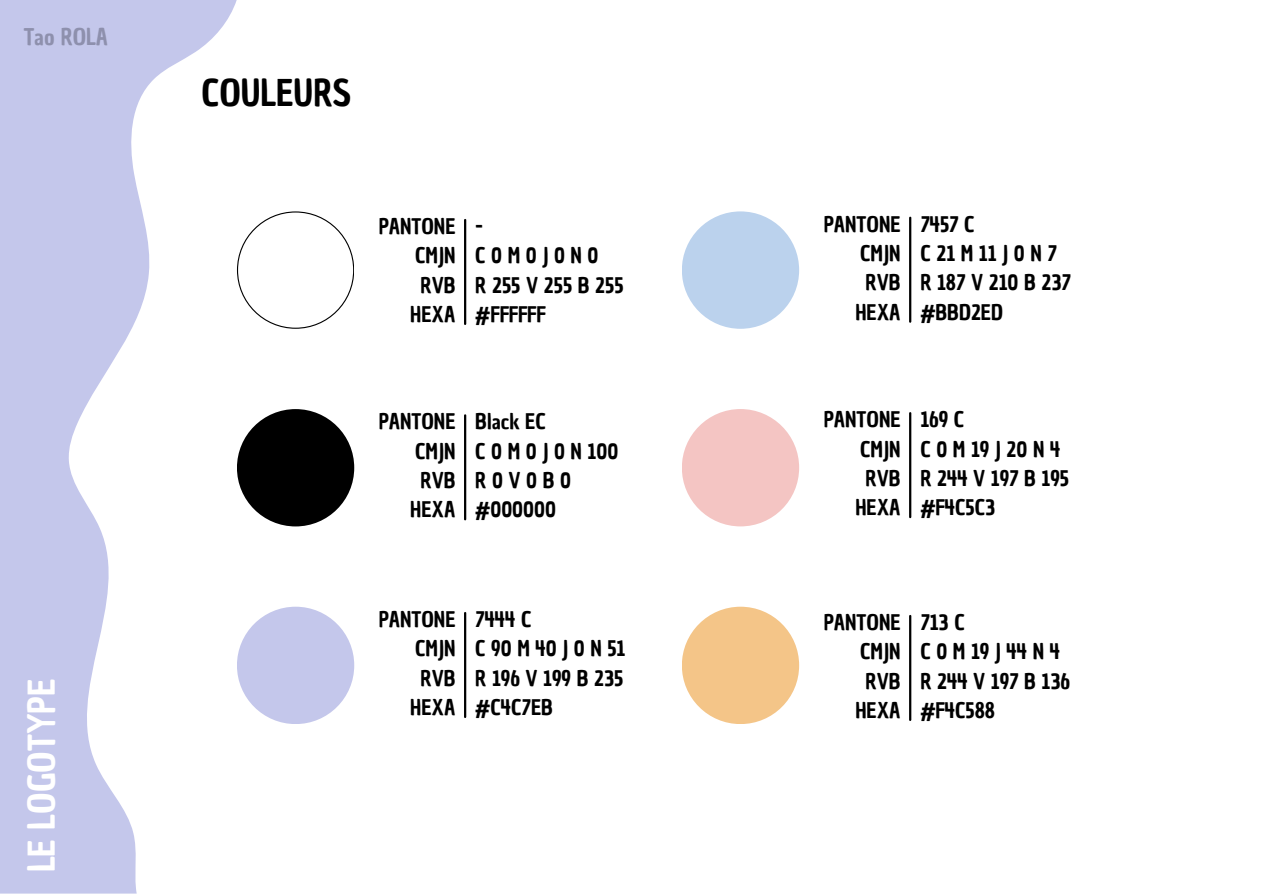
<style>
.page{position:relative;width:1263px;height:894px;background:#fff}
.page>*{position:absolute;margin:0;border:0;box-sizing:border-box;transform-origin:0 0}
.t1{font:36px "Chau Philomene One";color:#fff}
.t2{font:36px "Chau Philomene One";color:#000}
.t3{font:22.5px "Chau Philomene One";color:#8e90ad}
.t4{font:21px "Chau Philomene One";color:#000}
.t5{font:21px "Chau Philomene One";letter-spacing:.265em;color:#000}
</style>
<div class="page">
<svg style="left:0;top:0;width:236px;height:893px;fill:#c4c7eb"></svg>
<svg style="left:237px;top:211px;width:117px;height:117px"></svg>
<div style="left:237px;top:409px;width:117px;height:117px;background:#000;border-radius:50%"></div>
<div style="left:237px;top:606px;width:117px;height:117px;background:#c4c7eb;border-radius:50%"></div>
<div style="left:682px;top:211px;width:117px;height:118px;background:#bbd2ed;border-radius:50%"></div>
<div style="left:682px;top:409px;width:117px;height:117px;background:#f4c5c3;border-radius:50%"></div>
<div style="left:682px;top:606px;width:117px;height:117px;background:#f4c588;border-radius:50%"></div>
<hr style="left:464px;top:220px;width:2px;height:104px;background:#000">
<hr style="left:464px;top:415px;width:2px;height:104px;background:#000">
<hr style="left:464px;top:613px;width:2px;height:103px;background:#000">
<hr style="left:909px;top:615px;width:2px;height:104px;background:#000">
<hr style="left:909px;top:413px;width:2px;height:104px;background:#000">
<hr style="left:909px;top:218px;width:2px;height:103px;background:#000">
<p class="t3" style="left:24px;top:21px;width:86px">Tao ROLA</p>
<p class="t1" style="left:18px;top:872px;width:195px;rotate:-90deg">LE LOGOTYPE</p>
<p class="t2" style="left:201px;top:69px;width:151px">COULEURS</p>
<p class="t4" style="left:379px;top:212px;width:78px">PANTONE</p>
<p class="t4" style="left:415px;top:241px;width:42px">CMJN</p>
<p class="t4" style="left:420px;top:271px;width:37px">RVB</p>
<p class="t4" style="left:410px;top:300px;width:47px">HEXA</p>
<p class="t4" style="left:475px;top:212px;width:10px">-</p>
<p class="t5" style="left:475px;top:241px;width:125px">C0M0J0N0</p>
<p class="t4" style="left:475px;top:271px;width:150px">R 255 V 255 B 255</p>
<p class="t4" style="left:475px;top:300px;width:72px">#FFFFFF</p>
<p class="t4" style="left:379px;top:407px;width:78px">PANTONE</p>
<p class="t4" style="left:415px;top:437px;width:42px">CMJN</p>
<p class="t4" style="left:420px;top:466px;width:37px">RVB</p>
<p class="t4" style="left:410px;top:495px;width:47px">HEXA</p>
<p class="t4" style="left:475px;top:407px;width:72px">Black EC</p>
<p class="t5" style="left:475px;top:437px;width:144px">C0M0J0N100</p>
<p class="t4" style="left:475px;top:466px;width:97px">R0V0B0</p>
<p class="t4" style="left:475px;top:495px;width:82px">#000000</p>
<p class="t4" style="left:379px;top:605px;width:78px">PANTONE</p>
<p class="t4" style="left:415px;top:634px;width:42px">CMJN</p>
<p class="t4" style="left:420px;top:663px;width:37px">RVB</p>
<p class="t4" style="left:410px;top:693px;width:47px">HEXA</p>
<p class="t4" style="left:475px;top:605px;width:58px">7444 C</p>
<p class="t5" style="left:475px;top:634px;width:152px">C90M40J0N51</p>
<p class="t4" style="left:475px;top:663px;width:150px">R 196 V 199 B 235</p>
<p class="t4" style="left:475px;top:693px;width:79px">#C4C7EB</p>
<p class="t4" style="left:824px;top:210px;width:78px">PANTONE</p>
<p class="t4" style="left:860px;top:239px;width:42px">CMJN</p>
<p class="t4" style="left:865px;top:268px;width:37px">RVB</p>
<p class="t4" style="left:855px;top:298px;width:47px">HEXA</p>
<p class="t4" style="left:920px;top:210px;width:56px">7457 C</p>
<p class="t5" style="left:920px;top:239px;width:138px">C21M11J0N7</p>
<p class="t4" style="left:920px;top:268px;width:152px">R 187 V 210 B 237</p>
<p class="t4" style="left:920px;top:298px;width:84px">#BBD2ED</p>
<p class="t4" style="left:824px;top:405px;width:78px">PANTONE</p>
<p class="t4" style="left:860px;top:434px;width:42px">CMJN</p>
<p class="t4" style="left:865px;top:464px;width:37px">RVB</p>
<p class="t4" style="left:855px;top:493px;width:47px">HEXA</p>
<p class="t4" style="left:920px;top:405px;width:45px">169 C</p>
<p class="t5" style="left:920px;top:434px;width:141px">C0M19J20N4</p>
<p class="t4" style="left:920px;top:464px;width:150px">R 244 V 197 B 195</p>
<p class="t4" style="left:920px;top:493px;width:76px">#F4C5C3</p>
<p class="t4" style="left:824px;top:608px;width:78px">PANTONE</p>
<p class="t4" style="left:860px;top:637px;width:42px">CMJN</p>
<p class="t4" style="left:865px;top:666px;width:37px">RVB</p>
<p class="t4" style="left:855px;top:696px;width:47px">HEXA</p>
<p class="t4" style="left:920px;top:608px;width:46px">713 C</p>
<p class="t5" style="left:920px;top:637px;width:141px">C0M19J44N4</p>
<p class="t4" style="left:920px;top:666px;width:151px">R 244 V 197 B 136</p>
<p class="t4" style="left:920px;top:696px;width:76px">#F4C588</p>
</div>
